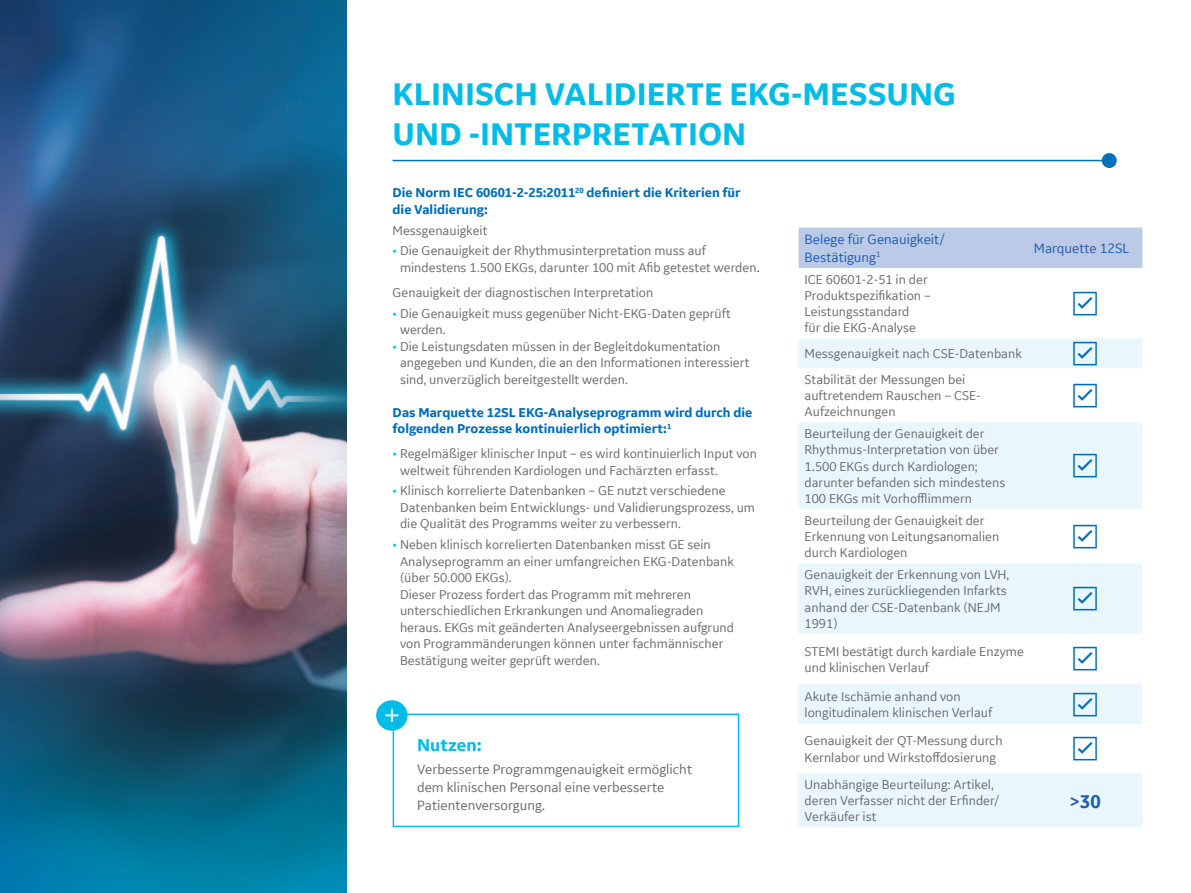
<style>
.page{position:relative;width:1191px;height:893px;background:#fff}
.page>*{position:absolute;margin:0;border:0;box-sizing:border-box;transform-origin:0 0}
._45pt_45-headline{font:700 33px/39.6px "GE Inspira Sans";color:#02bce8}
.t1{font:700 19.5px "GE Inspira Sans";color:#245eac}
.t2{font:700 18px "GE Inspira Sans";color:#02bce8}
.t3{font:14.25px/18px "GE Inspira Sans";color:#6c6d70}
.t4{font:14.25px/18px "GE Inspira Sans";color:#245eac}
.t5{font:13.5px/16.2px "GE Inspira Sans";color:#6c6d70}
.t6{font:700 13.5px/16.5px "GE Inspira Sans";color:#006cb7}
.s1{color:#02bce8}
.s2{font-family:"Minion Pro";color:#231f20}
</style>
<div class="page">
<hr style="left:392px;top:160px;width:717px;height:1px;background:#0072bc">
<div style="left:1101px;top:153px;width:15px;height:15px;background:#0072bc;border-radius:50%"></div>
<div style="left:393px;top:714px;width:346px;height:113px;border:2px solid #02bce8"></div>
<div style="left:376px;top:700px;width:31px;height:31px;background:#02bce8;border-radius:50%"></div>
<svg style="left:385px;top:709px;width:13px;height:13px"></svg>
<div style="left:798px;top:228px;width:344px;height:40px;background:#bacae7"></div>
<svg style="left:799px;top:338px;width:343px;height:489px;fill:#e9f7fc"></svg>
<img style="left:0;top:0;width:346px;height:893px">
<svg style="left:1073px;top:341px;width:24px;height:24px"></svg>
<svg style="left:1073px;top:383px;width:24px;height:24px"></svg>
<svg style="left:1073px;top:454px;width:24px;height:24px"></svg>
<svg style="left:1073px;top:524px;width:24px;height:24px"></svg>
<svg style="left:1073px;top:587px;width:24px;height:23px"></svg>
<svg style="left:1073px;top:647px;width:24px;height:24px"></svg>
<svg style="left:1073px;top:692px;width:24px;height:24px"></svg>
<svg style="left:1073px;top:737px;width:24px;height:24px"></svg>
<p class="_45pt_45-headline" style="left:392px;top:74px;width:565px">KLINISCH VALIDIERTE EKG-MESSUNG<br>UND -INTERPRETATION</p>
<p class="t6" style="left:392px;top:184px;width:349px">Die Norm IEC 60601-2-25:2011<sup>20</sup> definiert die Kriterien für die Validierung:</p>
<p class="t5" style="left:392px;top:222px;width:96px">Messgenauigkeit</p>
<p class="t5" style="left:400px;top:242px;width:361px;text-indent:-7px"><span class="s1">•</span> Die Genauigkeit der Rhythmusinterpretation muss auf mindestens 1.500 EKGs, darunter 100 mit Afib getestet werden<span class="s2">.</span></p>
<p class="t5" style="left:392px;top:284px;width:262px">Genauigkeit der diagnostischen Interpretation</p>
<p class="t5" style="left:400px;top:305px;width:332px;text-indent:-7px"><span class="s1">•</span> Die Genauigkeit muss gegenüber Nicht-EKG-Daten geprüft werden.</p>
<p class="t5" style="left:400px;top:338px;width:351px;text-indent:-7px"><span class="s1">•</span> Die Leistungsdaten müssen in der Begleitdokumentation angegeben und Kunden, die an den Informationen interessiert sind, unverzüglich bereitgestellt werden.</p>
<p class="t6" style="left:392px;top:404px;width:361px">Das Marquette 12SL EKG-Analyseprogramm wird durch die folgenden Prozesse kontinuierlich optimiert:<sup>1</sup></p>
<p class="t5" style="left:400px;top:445px;width:358px;text-indent:-7px"><span class="s1">•</span> Regelmäßiger klinischer Input – es wird kontinuierlich Input von weltweit führenden Kardiologen und Fachärzten erfasst.</p>
<p class="t5" style="left:400px;top:482px;width:356px;text-indent:-7px"><span class="s1">•</span> Klinisch korrelierte Datenbanken – GE nutzt verschiedene<br>Datenbanken beim Entwicklungs- und Validierungsprozess, um die Qualität des Programms weiter zu verbessern.</p>
<p class="t5" style="left:400px;top:536px;width:335px;text-indent:-7px"><span class="s1">•</span> Neben klinisch korrelierten Datenbanken misst GE sein Analyseprogramm an einer umfangreichen EKG-Datenbank (über 50.000 EKGs).<br>Dieser Prozess fordert das Programm mit mehreren unterschiedlichen Erkrankungen und Anomaliegraden heraus. EKGs mit geänderten Analyseergebnissen aufgrund von Programmänderungen können unter fachmännischer Bestätigung weiter geprüft werden.</p>
<p class="t2" style="left:417px;top:734px;width:66px">Nutzen:</p>
<p class="t3" style="left:417px;top:760px;width:276px">Verbesserte Programmgenauigkeit ermöglicht dem klinischen Personal eine verbesserte<br>Patientenversorgung.</p>
<p class="t4" style="left:804px;top:230px;width:142px">Belege für Genauigkeit/<br>Bestätigung<sup>1</sup></p>
<p class="t4" style="left:1034px;top:239px;width:97px">Marquette 12SL</p>
<p class="t5" style="left:804px;top:271px;width:128px">ICE 60601-2-51 in der<br>Produktspezifikation –<br>Leistungsstandard<br>für die EKG-Analyse</p>
<p class="t5" style="left:804px;top:345px;width:219px">Messgenauigkeit nach CSE-Datenbank</p>
<p class="t5" style="left:804px;top:371px;width:178px">Stabilität der Messungen bei auftretendem Rauschen – CSE-<br>Aufzeichnungen</p>
<p class="t5" style="left:804px;top:425px;width:202px">Beurteilung der Genauigkeit der<br>Rhythmus-Interpretation von über<br>1.500 EKGs durch Kardiologen; darunter befanden sich mindestens<br>100 EKGs mit Vorhofflimmern</p>
<p class="t5" style="left:804px;top:512px;width:196px">Beurteilung der Genauigkeit der<br>Erkennung von Leitungsanomalien durch Kardiologen</p>
<p class="t5" style="left:804px;top:566px;width:206px">Genauigkeit der Erkennung von LVH,<br>RVH, eines zurückliegenden Infarkts anhand der CSE-Datenbank (NEJM<br>1991)</p>
<p class="t5" style="left:804px;top:643px;width:221px">STEMI bestätigt durch kardiale Enzyme und klinischen Verlauf</p>
<p class="t5" style="left:804px;top:688px;width:189px">Akute Ischämie anhand von longitudinalem klinischen Verlauf</p>
<p class="t5" style="left:804px;top:732px;width:200px">Genauigkeit der QT-Messung durch<br>Kernlabor und Wirkstoffdosierung</p>
<p class="t5" style="left:804px;top:776px;width:196px">Unabhängige Beurteilung: Artikel, deren Verfasser nicht der Erfinder/<br>Verkäufer ist</p>
<p class="t1" style="left:1069px;top:789px;width:33px">&gt;30</p>
</div>
